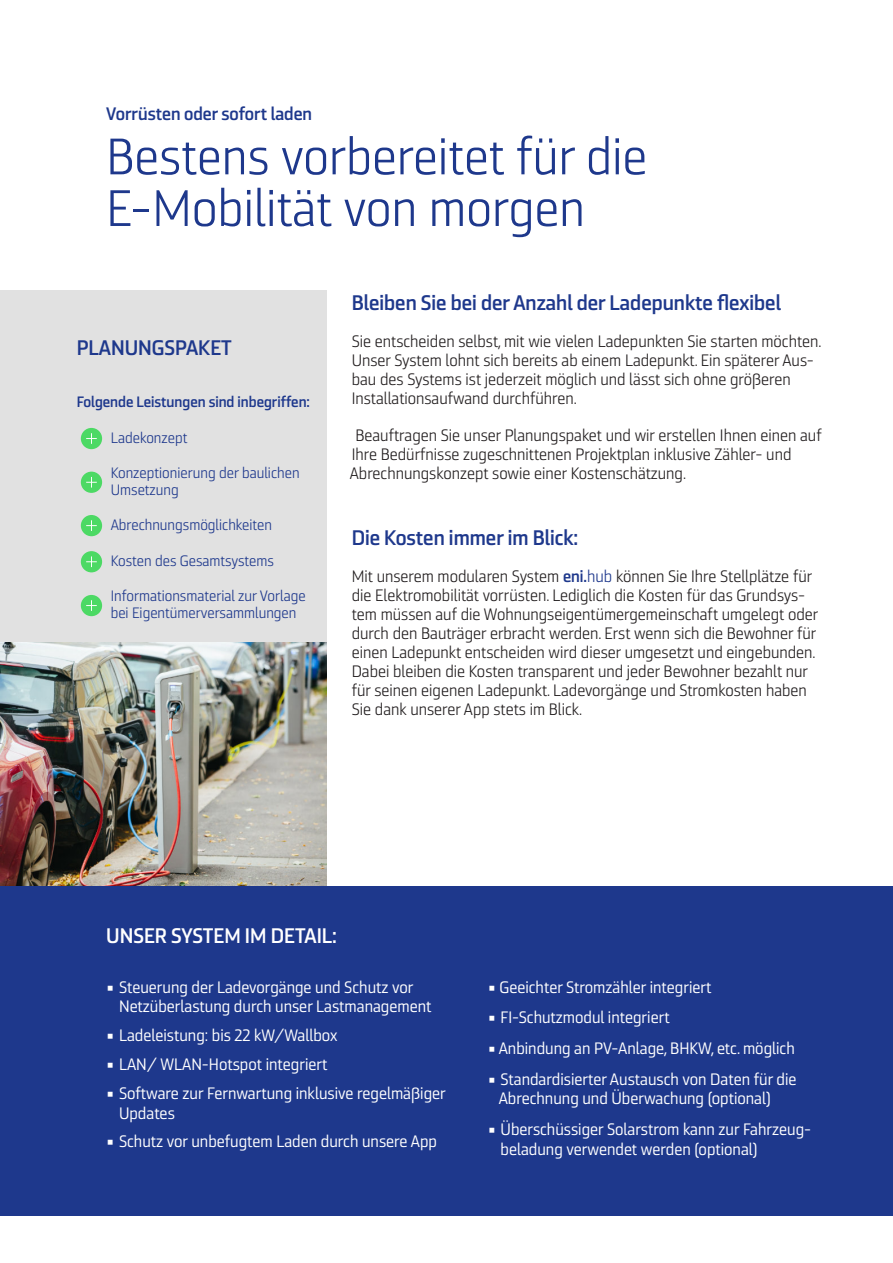
<style>
.page{position:relative;width:893px;height:1263px;background:#fff}
.page>*{position:absolute;margin:0;border:0;box-sizing:border-box;transform-origin:0 0}
.t1{font:51px/51.6px "Ranelte Nor Boo";color:#1e388c}
.t2{font:21px "Ranelte Nor Dem";color:#1e388c}
.t3{font:21px "Ranelte Nor Dem";color:#fff}
.t4{font:18px "Ranelte Nor Dem";color:#1e388c}
.t5{font:16.5px/19px "Ranelte Nor Boo";color:#231f20}
.t6{font:16.5px/19.8px "Ranelte Nor Reg";color:#fff}
.t7{font:15px/17.2px "Ranelte Nor Boo";color:#1e388c}
.t8{font:15px "Ranelte Nor Dem";color:#1e388c}
.s1{font-family:"Ranelte Nor Dem";color:#1e388c}
.s2{color:#1e388c}
.s3{font-family:"Lucida Grande"}
</style>
<div class="page">
<div style="left:0;top:291px;width:326px;height:595px;background:#e1e1e1"></div>
<div style="left:0;top:886px;width:893px;height:329px;background:#1e388c"></div>
<div style="left:81px;top:428px;width:21px;height:21px;background:#4cd964;border-radius:50%"></div>
<svg style="left:86px;top:433px;width:11px;height:11px"></svg>
<div style="left:81px;top:472px;width:21px;height:21px;background:#4cd964;border-radius:50%"></div>
<svg style="left:86px;top:477px;width:11px;height:11px"></svg>
<div style="left:81px;top:515px;width:21px;height:21px;background:#4cd964;border-radius:50%"></div>
<svg style="left:86px;top:520px;width:11px;height:11px"></svg>
<div style="left:81px;top:551px;width:21px;height:21px;background:#4cd964;border-radius:50%"></div>
<svg style="left:86px;top:556px;width:11px;height:11px"></svg>
<div style="left:81px;top:595px;width:21px;height:21px;background:#4cd964;border-radius:50%"></div>
<svg style="left:86px;top:600px;width:11px;height:11px"></svg>
<img style="left:0;top:643px;width:326px;height:243px">
<p class="t4" style="left:106px;top:106px;width:207px">Vorrüsten oder sofort laden</p>
<h1 class="t1" style="left:106px;top:134px;width:542px">Bestens vorbereitet für die<br>E-Mobilität von morgen</h1>
<p class="t2" style="left:77px;top:339px;width:157px">PLANUNGSPAKET</p>
<p class="t8" style="left:77px;top:396px;width:235px">Folgende Leistungen sind inbegriffen:</p>
<p class="t7" style="left:111px;top:430px;width:78px">Ladekonzept</p>
<p class="t7" style="left:111px;top:465px;width:190px">Konzeptionierung der baulichen<br>Umsetzung</p>
<p class="t7" style="left:111px;top:518px;width:163px">Abrechnungsmöglichkeiten</p>
<p class="t7" style="left:111px;top:553px;width:165px">Kosten des Gesamtsystems</p>
<p class="t7" style="left:111px;top:588px;width:196px">Informationsmaterial zur Vorlage bei Eigentümerversammlungen</p>
<p class="t2" style="left:352px;top:294px;width:431px">Bleiben Sie bei der Anzahl der Ladepunkte flexibel</p>
<p class="t5" style="left:352px;top:333px;width:471px">Sie entscheiden selbst, mit wie vielen Ladepunkten Sie starten möchten.<br>Unser System lohnt sich bereits ab einem Ladepunkt. Ein späterer Aus&shy;bau des Systems ist jederzeit möglich und lässt sich ohne größeren Installationsaufwand durchführen.</p>
<p class="t5" style="left:350px;top:427px;width:473px;text-indent:6px">Beauftragen Sie unser Planungspaket und wir erstellen Ihnen einen auf<br>Ihre Bedürfnisse zugeschnittenen Projektplan inklusive Zähler- und<br>Abrechnungskonzept sowie einer Kostenschätzung.</p>
<p class="t2" style="left:352px;top:529px;width:228px">Die Kosten immer im Blick:</p>
<p class="t5" style="left:352px;top:568px;width:468px">Mit unserem modularen System <span class="s1">eni.</span><span class="s2">hub</span> können Sie Ihre Stellplätze für die Elektromobilität vorrüsten. Lediglich die Kosten für das Grundsys&shy;tem müssen auf die Wohnungseigentümergemeinschaft umgelegt oder durch den Bauträger erbracht werden. Erst wenn sich die Bewohner für einen Ladepunkt entscheiden wird dieser umgesetzt und eingebunden.<br>Dabei bleiben die Kosten transparent und jeder Bewohner bezahlt nur für seinen eigenen Ladepunkt. Ladevorgänge und Stromkosten haben Sie dank unserer App stets im Blick.</p>
<p class="t3" style="left:106px;top:927px;width:232px">UNSER SYSTEM IM DETAIL:</p>
<p class="t6" style="left:119px;top:978px;width:314px;text-indent:-13px"><span class="s3">▪</span> Steuerung der Ladevorgänge und Schutz vor<br>Netzüberlastung durch unser Lastmanagement</p>
<p class="t6" style="left:106px;top:1027px;width:233px"><span class="s3">▪</span> Ladeleistung: bis 22 kW/Wallbox</p>
<p class="t6" style="left:106px;top:1055px;width:223px"><span class="s3">▪</span> LAN/ WLAN-Hotspot integriert</p>
<p class="t6" style="left:119px;top:1084px;width:328px;text-indent:-13px"><span class="s3">▪</span> Software zur Fernwartung inklusive regelmäßiger<br>Updates</p>
<p class="t6" style="left:106px;top:1133px;width:332px"><span class="s3">▪</span> Schutz vor unbefugtem Laden durch unsere App</p>
<p class="t6" style="left:488px;top:978px;width:225px"><span class="s3">▪</span> Geeichter Stromzähler integriert</p>
<p class="t6" style="left:488px;top:1009px;width:183px"><span class="s3">▪</span> FI-Schutzmodul integriert</p>
<p class="t6" style="left:488px;top:1039px;width:309px"><span class="s3">▪</span> Anbindung an PV-Anlage, BHKW, etc. möglich</p>
<p class="t6" style="left:499px;top:1070px;width:299px;text-indent:-11px"><span class="s3">▪</span> Standardisierter Austausch von Daten für die<br>Abrechnung und Überwachung (optional)</p>
<p class="t6" style="left:501px;top:1120px;width:312px;text-indent:-13px"><span class="s3">▪</span> Überschüssiger Solarstrom kann zur Fahrzeug&shy;beladung verwendet werden (optional)</p>
</div>
